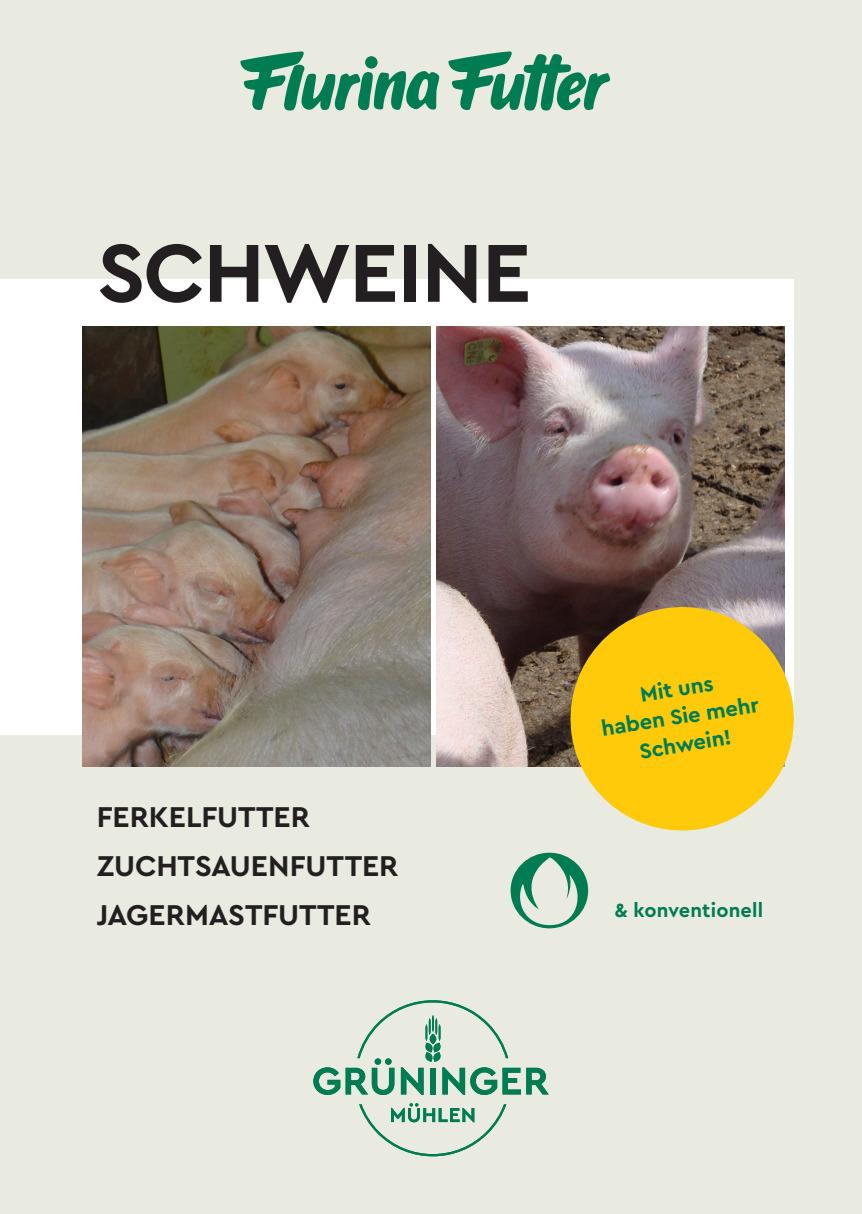
<style>
.page{position:relative;width:862px;height:1214px;background:#fff}
.page>*{position:absolute;margin:0;border:0;box-sizing:border-box;transform-origin:0 0}
.Titel{font:700 86px "Cera";letter-spacing:-.02em;color:#231f20}
.Untertitel{font:700 30px "Cera";letter-spacing:-.005em;color:#231f20}
.Untertitel-2{font:700 22px/28px "Cera";color:#007c52;text-align:center}
.Lauftext{font:700 20px "Cera";letter-spacing:.01em;color:#007c52}
</style>
<div class="page">
<div style="left:0;top:0;width:862px;height:1213px;background:#e9eae0"></div>
<svg style="left:240px;top:51px;width:199px;height:60px"></svg>
<svg style="left:448px;top:51px;width:162px;height:60px"></svg>
<div style="left:0;top:279px;width:794px;height:456px;background:#fff"></div>
<svg style="left:313px;top:1067px;width:27px;height:27px"></svg>
<svg style="left:359px;top:1103px;width:147px;height:53px"></svg>
<svg style="left:346px;top:1000px;width:203px;height:94px"></svg>
<img style="left:82px;top:327px;width:349px;height:439px">
<img style="left:436px;top:327px;width:348px;height:439px">
<svg style="left:562px;top:598px;width:232px;height:233px;background:#e5bd30"></svg>
<svg style="left:510px;top:852px;width:78px;height:76px"></svg>
<p class="Titel" style="left:97px;top:216px;width:435px">SCHWEINE</p>
<p class="Untertitel" style="left:97px;top:796px;width:215px">FERKELFUTTER</p>
<p class="Untertitel" style="left:97px;top:845px;width:303px">ZUCHTSAUENFUTTER</p>
<p class="Untertitel" style="left:97px;top:894px;width:276px">JAGERMASTFUTTER</p>
<p class="Untertitel-2" style="left:595px;top:686px;width:160px;rotate:-9deg">Mit uns<br>haben Sie mehr<br>Schwein!</p>
<p class="Lauftext" style="left:614px;top:897px;width:150px">&amp; konventionell</p>
</div>
